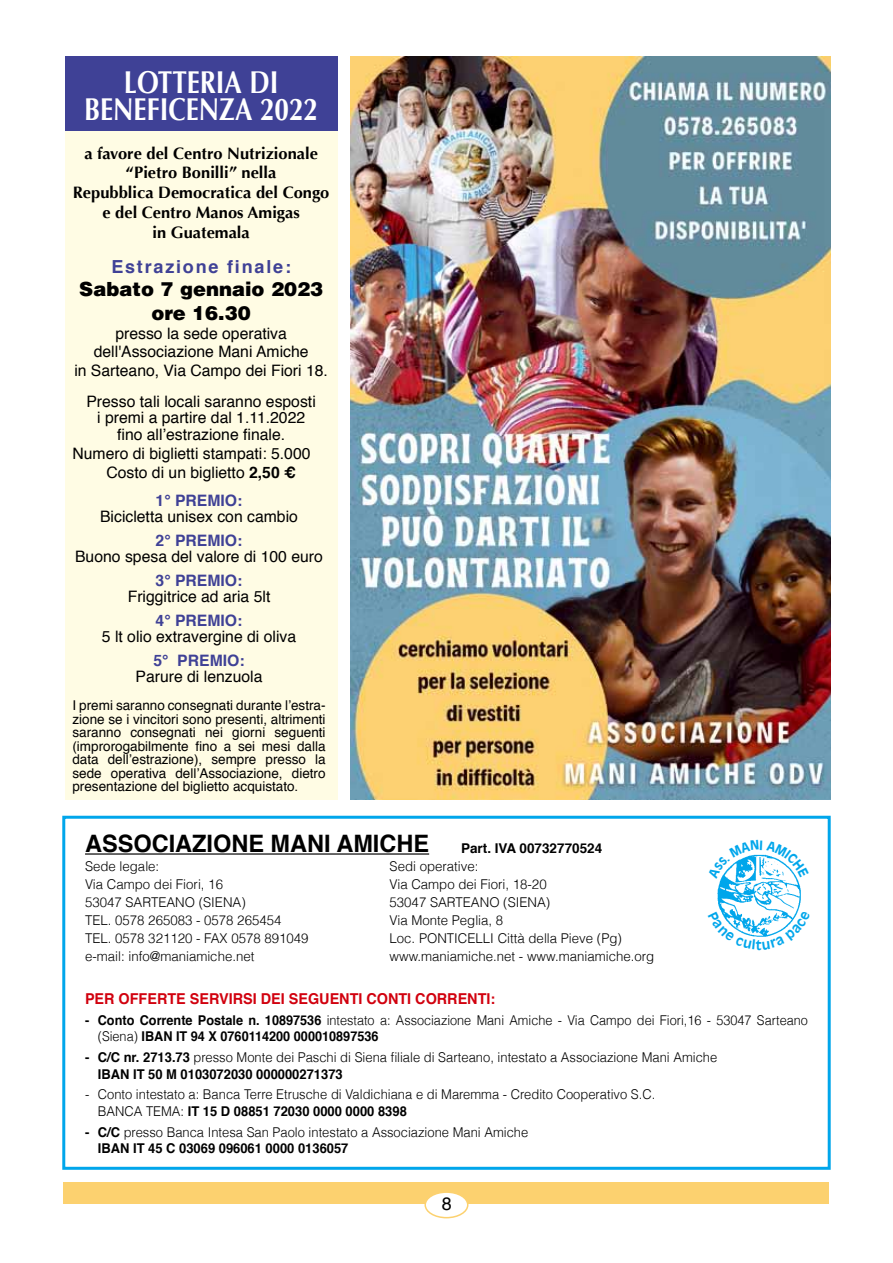
<style>
.page{position:relative;width:893px;height:1263px;background:#fff}
.page>*{position:absolute;margin:0;border:0;box-sizing:border-box;transform-origin:0 0}
.t1{font:700 31.5px/27px "Optima";color:#fff;text-align:center;scale:.83 1}
.t2{font:700 24px "Helvetica";color:#000}
.t3{font:900 19.5px/23.4px "Helvetica";color:#000;text-align:center}
.t4{font:700 18px "Helvetica";letter-spacing:.1em;color:#3f4196}
.t5{font:18px "Helvetica";color:#000}
.t6{font:700 16.5px/19.8px "Optima";color:#000;text-align:center}
.t7{font:15.75px/18.8px "Helvetica";color:#000;text-align:center}
.t8{font:700 15.75px "Helvetica";color:#3f4196}
.t9{font:700 15px "Helvetica";color:#d1010e;scale:.96 1}
.t10{font:300 13.5px/16.5px "Helvetica";color:#000;scale:.96 1}
.t11{font:300 13.5px "Helvetica";color:#000}
.t12{font:13.5px/13.5px "Helvetica";color:#000;text-align:justify}
.t13{font:300 13.5px/16.5px "Helvetica";color:#000;scale:.94 1}
.t14{font:700 13.5px "Helvetica";color:#000}
.t15{font:700 12.9px "Antique Olive";color:#00a6eb}
.s1{font-weight:700}
</style>
<div class="page">
<div style="left:65px;top:56px;width:273px;height:743px;background:#fffce4"></div>
<div style="left:65px;top:56px;width:273px;height:75px;background:#3f4196"></div>
<div style="left:62px;top:816px;width:769px;height:354px;border:3px solid #00a6eb"></div>
<div style="left:64px;top:1182px;width:765px;height:21px;background:#fcd16f"></div>
<div style="left:425px;top:1192px;width:43px;height:26px;background:#fff;border-radius:50%"></div>
<div style="left:424px;top:1191px;width:44px;height:27px;border:2px solid #fcd16f;border-radius:50%"></div>
<hr style="left:85px;top:853px;width:344px;height:2px;background:#000">
<img style="left:717px;top:879px;width:84px;height:58px">
<img style="left:350px;top:56px;width:481px;height:743px">
<svg style="left:721px;top:854px;width:77px;height:25px"></svg>
<svg style="left:717px;top:911px;width:38px;height:26px"></svg>
<svg style="left:762px;top:911px;width:39px;height:26px"></svg>
<h1 class="t1" style="left:84px;top:69px;width:283px">LOTTERIA DI<br>BENEFICENZA 2022</h1>
<p class="t6" style="left:73px;top:143px;width:258px">a favore del Centro Nutrizionale “Pietro Bonilli” nella<br>Repubblica Democratica del Congo e del Centro Manos Amigas<br>in Guatemala</p>
<h3 class="t4" style="left:111px;top:252px;width:181px">Estrazione finale:</h3>
<h3 class="t3" style="left:79px;top:277px;width:245px">Sabato 7 gennaio 2023 ore 16.30</h3>
<p class="t7" style="left:74px;top:324px;width:255px">presso la sede operativa dell'Associazione Mani Amiche<br>in Sarteano, Via Campo dei Fiori 18.</p>
<p class="t7" style="left:86px;top:394px;width:231px;line-height:16.5px">Presso tali locali saranno esposti i premi a partire dal 1.11.2022 fino all’estrazione finale.</p>
<p class="t7" style="left:106px;top:445px;width:206px;text-align:left;text-indent:-34px">Numero di biglietti stampati: 5.000<br>Costo di un biglietto <span class="s1">2,50 €</span></p>
<p class="t8" style="left:156px;top:488px;width:41px">1° Premio</p>
<p class="t8" style="left:237px;top:488px;width:7px">:</p>
<p class="t7" style="left:100px;top:507px;width:199px">Bicicletta unisex con cambio</p>
<p class="t8" style="left:156px;top:528px;width:41px">2° Premio</p>
<p class="t8" style="left:237px;top:528px;width:7px">:</p>
<p class="t7" style="left:75px;top:547px;width:249px">Buono spesa del valore di 100 euro</p>
<p class="t8" style="left:156px;top:568px;width:41px">3° Premio</p>
<p class="t8" style="left:237px;top:568px;width:7px">:</p>
<p class="t7" style="left:128px;top:587px;width:144px">Friggitrice ad aria 5lt</p>
<p class="t8" style="left:156px;top:608px;width:41px">4° Premio</p>
<p class="t8" style="left:237px;top:608px;width:7px">:</p>
<p class="t7" style="left:102px;top:627px;width:196px">5 lt olio extravergine di oliva</p>
<p class="t8" style="left:153px;top:648px;width:46px">5° Premio</p>
<p class="t8" style="left:239px;top:648px;width:7px">:</p>
<p class="t7" style="left:136px;top:667px;width:128px">Parure di lenzuola</p>
<p class="t12" style="left:72px;top:699px;width:255px">I premi saranno consegnati durante l’estra&shy;zione se i vincitori sono presenti, altrimenti saranno consegnati nei giorni seguenti (improrogabilmente fino a sei mesi dalla data dell’estrazione), sempre presso la sede operativa dell’Associazione, dietro presentazione del biglietto acquistato.</p>
<h2 class="t2" style="left:85px;top:824px;width:346px">ASSOCIAZIONE MANI AMICHE</h2>
<p class="t11" style="left:85px;top:856px;width:76px">Sede legale:</p>
<p class="t11" style="left:390px;top:856px;width:90px">Sedi operative:</p>
<p class="t11" style="left:85px;top:874px;width:139px">Via Campo dei Fiori, 16</p>
<p class="t11" style="left:390px;top:874px;width:159px">Via Campo dei Fiori, 18-20</p>
<p class="t11" style="left:85px;top:891px;width:162px">53047 SARTEANO (SIENA)</p>
<p class="t11" style="left:390px;top:891px;width:162px">53047 SARTEANO (SIENA)</p>
<p class="t11" style="left:85px;top:909px;width:198px">TEL. 0578 265083 - 0578 265454</p>
<p class="t11" style="left:390px;top:909px;width:115px">Via Monte Peglia, 8</p>
<p class="t11" style="left:85px;top:927px;width:225px">TEL. 0578 321120 - FAX 0578 891049</p>
<p class="t11" style="left:390px;top:927px;width:234px">Loc. PONTICELLI Città della Pieve (Pg)</p>
<p class="t11" style="left:85px;top:945px;width:171px">e-mail: info@maniamiche.net</p>
<p class="t11" style="left:390px;top:945px;width:266px">www.maniamiche.net - www.maniamiche.org</p>
<p class="t14" style="left:461px;top:837px;width:143px">Part. IVA 00732770524</p>
<p class="t15" style="left:756px;top:937px;width:7px">t</p>
<p class="t9" style="left:85px;top:987px;width:429px">PER OFFERTE SERVIRSI DEI SEGUENTI CONTI CORRENTI:</p>
<p class="t13" style="left:98px;top:1011px;width:757px;text-indent:-13px"><span class="s1">- Conto Corrente Postale n. 10897536</span> intestato a: Associazione Mani Amiche - Via Campo dei Fiori,16 - 53047 Sarteano (Siena) <span class="s1">IBAN IT 94 X 0760114200 000010897536</span></p>
<p class="t10" style="left:98px;top:1048px;width:647px;text-indent:-13px"><span class="s1">- C/C nr. 2713.73</span> presso Monte dei Paschi di Siena filiale di Sarteano, intestato a Associazione Mani Amiche<br><span class="s1">IBAN IT 50 M 0103072030 000000271373</span></p>
<p class="t10" style="left:98px;top:1085px;width:582px;text-indent:-13px">- Conto intestato a: Banca Terre Etrusche di Valdichiana e di Maremma - Credito Cooperativo S.C.<br>BANCA TEMA: <span class="s1">IT 15 D 08851 72030 0000 0000 8398</span></p>
<p class="t10" style="left:98px;top:1123px;width:450px;text-indent:-13px"><span class="s1">- C/C</span> presso Banca Intesa San Paolo intestato a Associazione Mani Amiche<br><span class="s1">IBAN IT 45 C 03069 096061 0000 0136057</span></p>
<h3 class="t5" style="left:442px;top:1190px;width:12px">8</h3>
</div>
